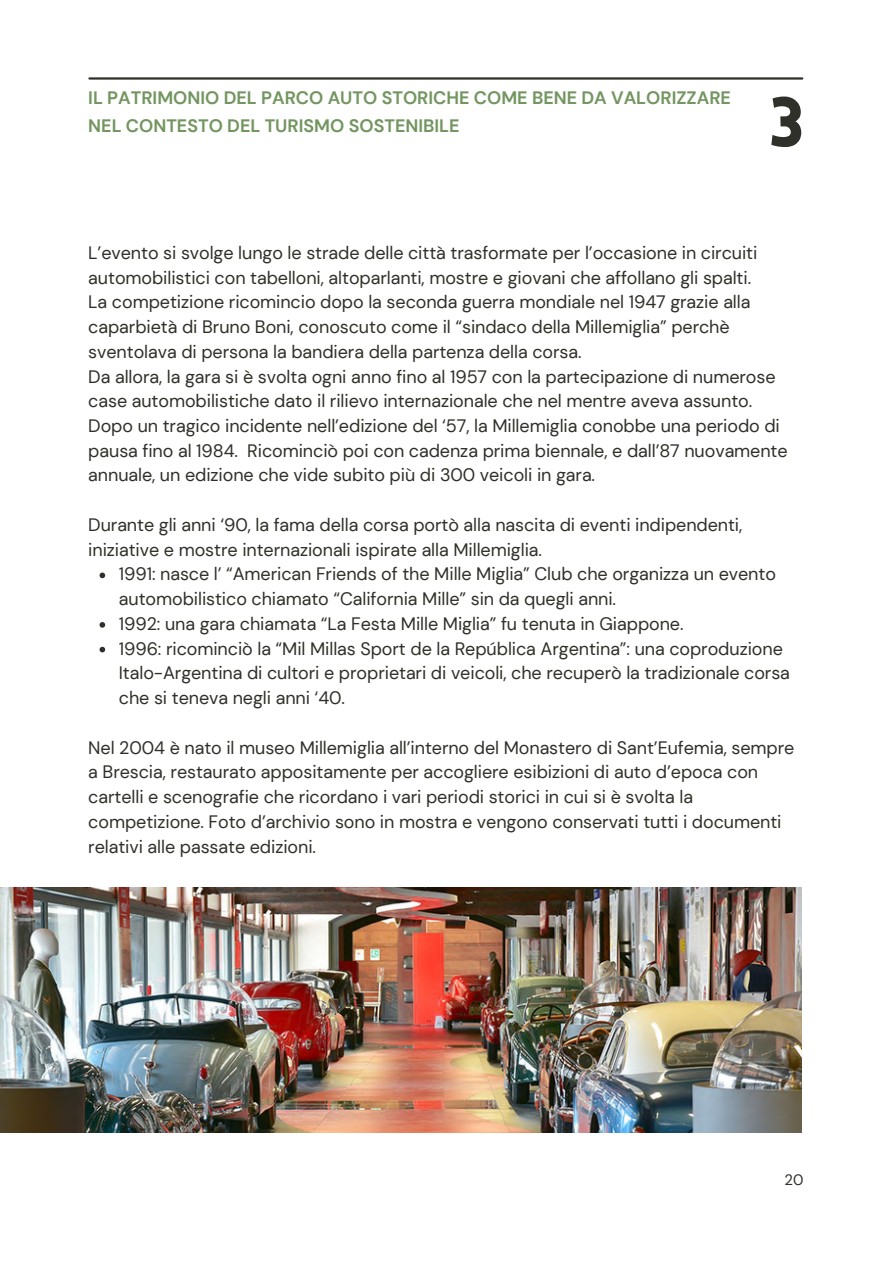
<style>
.page{position:relative;width:893px;height:1264px;background:#fff}
.page>*{position:absolute;margin:0;border:0;box-sizing:border-box;transform-origin:0 0}
.t1{font:900 69px "Lovelo";color:#2f3029}
.t2{font:18px/24.8px "DM Sans";letter-spacing:-.005em;color:#2f3029}
.t3{font:700 18px/28px "DM Sans";color:#739660}
.t4{font:15px "DM Sans";color:#2f3029}
</style>
<div class="page">
<svg style="left:99px;top:572px;width:6px;height:6px"></svg>
<svg style="left:99px;top:622px;width:6px;height:5px"></svg>
<svg style="left:99px;top:646px;width:6px;height:6px"></svg>
<hr style="left:89px;top:77px;width:713px;height:3px;background:#2f3029">
<img style="left:0;top:887px;width:801px;height:245px">
<p class="t3" style="left:88px;top:84px;width:644px">IL PATRIMONIO DEL PARCO AUTO STORICHE COME BENE DA VALORIZZARE<br>NEL CONTESTO DEL TURISMO SOSTENIBILE</p>
<p class="t1" style="left:769px;top:95px;width:36px">3</p>
<p class="t2" style="left:88px;top:240px;width:670px">L’evento si svolge lungo le strade delle città trasformate per l’occasione in circuiti automobilistici con tabelloni, altoparlanti, mostre e giovani che affollano gli spalti.</p>
<p class="t2" style="left:88px;top:290px;width:663px">La competizione ricomincio dopo la seconda guerra mondiale nel 1947 grazie alla caparbietà di Bruno Boni, conoscuto come il “sindaco della Millemiglia” perchè sventolava di persona la bandiera della partenza della corsa.</p>
<p class="t2" style="left:88px;top:364px;width:688px">Da allora, la gara si è svolta ogni anno fino al 1957 con la partecipazione di numerose case automobilistiche dato il rilievo internazionale che nel mentre aveva assunto.</p>
<p class="t2" style="left:88px;top:413px;width:700px">Dopo un tragico incidente nell’edizione del ‘57, la Millemiglia conobbe una periodo di pausa fino al 1984. Ricominciò poi con cadenza prima biennale, e dall’87 nuovamente annuale, un edizione che vide subito più di 300 veicoli in gara.</p>
<p class="t2" style="left:88px;top:512px;width:655px">Durante gli anni ‘90, la fama della corsa portò alla nascita di eventi indipendenti, iniziative e mostre internazionali ispirate alla Millemiglia.</p>
<p class="t2" style="left:119px;top:562px;width:658px">1991: nasce l’ “American Friends of the Mille Miglia” Club che organizza un evento automobilistico chiamato “California Mille” sin da quegli anni.</p>
<p class="t2" style="left:119px;top:611px;width:566px">1992: una gara chiamata “La Festa Mille Miglia” fu tenuta in Giappone.</p>
<p class="t2" style="left:119px;top:636px;width:672px">1996: ricominciò la “Mil Millas Sport de la República Argentina”: una coproduzione<br>Italo-Argentina di cultori e proprietari di veicoli, che recuperò la tradizionale corsa che si teneva negli anni ‘40.</p>
<p class="t2" style="left:88px;top:735px;width:707px">Nel 2004 è nato il museo Millemiglia all’interno del Monastero di Sant’Eufemia, sempre a Brescia, restaurato appositamente per accogliere esibizioni di auto d’epoca con cartelli e scenografie che ricordano i vari periodi storici in cui si è svolta la competizione. Foto d’archivio sono in mostra e vengono conservati tutti i documenti relativi alle passate edizioni.</p>
<p class="t4" style="left:784px;top:1170px;width:20px">20</p>
</div>
